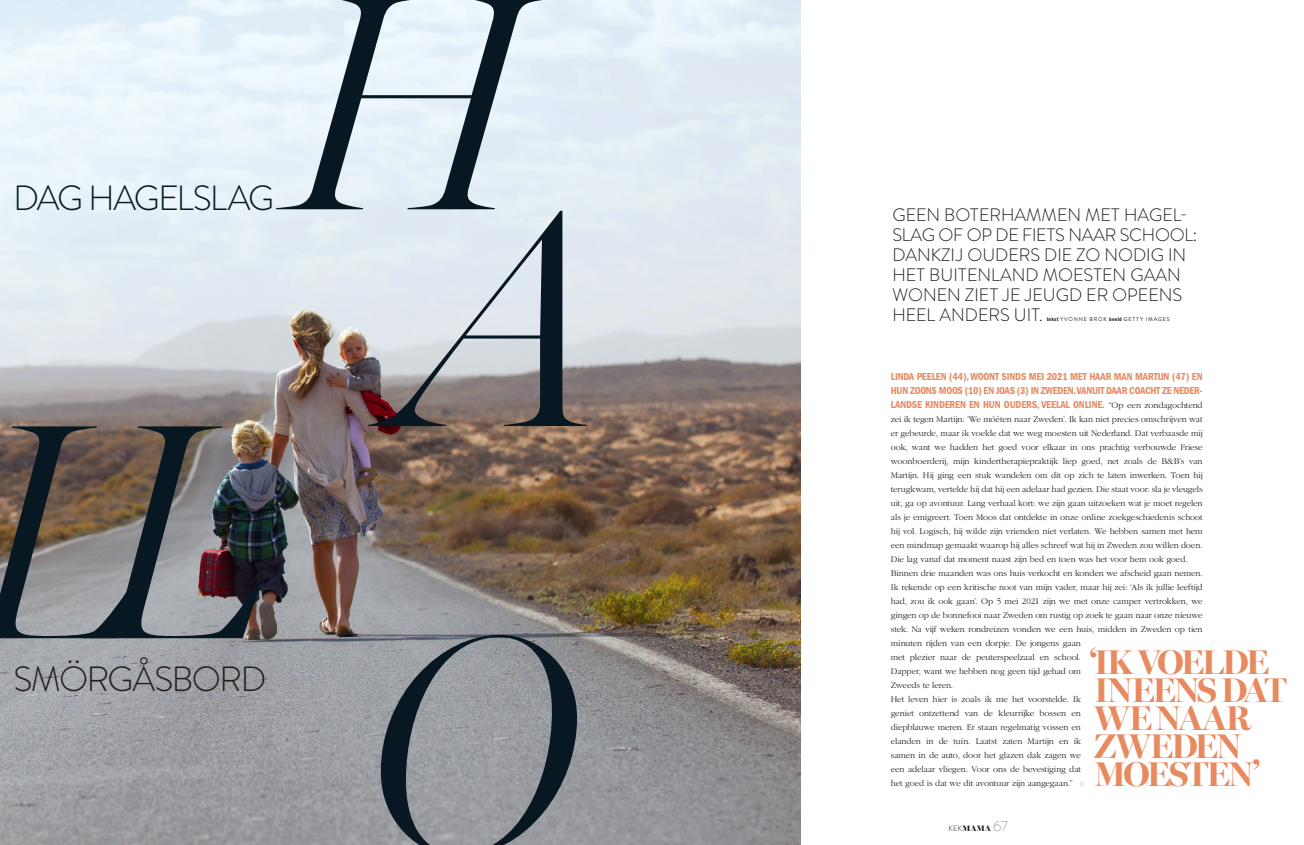
<style>
.page{position:relative;width:1304px;height:845px;background:#fff}
.page>*{position:absolute;margin:0;border:0;box-sizing:border-box;transform-origin:0 0}
.t1{font:italic 300 310px "Miller Banner";color:#071822}
.t2{font:italic 300 310px "Miller Banner";color:#071822;scale:.95 1}
.t3{font:300 35px "Brandon Text";letter-spacing:-.055em;color:#071822}
.t4{font:300 35px "Brandon Text";letter-spacing:-.04em;color:#231f20}
.t5{font:700 34.5px/28px "Miller Banner";letter-spacing:-.04em;color:#e78a60}
.t6{font:300 18px/20px "Brandon Text";color:#231f20}
.t7{font:10.5px/14px "ITC Franklin Gothic Std Dm Cd";letter-spacing:-.015em;color:#e78a60;text-align:justify}
.t8{font:300 9px/14px "ITC Garamond Std";letter-spacing:-.01em;color:#231f20}
.t9{font:100 8.5px "Brandon Text";color:#231f20}
.t10{font:900 8px "Miller Banner";color:#231f20}
.t11{font:5.5px "Brandon Text";letter-spacing:.145em;color:#231f20}
.s1{font-family:"ITC Franklin Gothic Std Dm Cd"}
.s2{font-family:"ITC Garamond Std";font-weight:300;font-size:9px;color:#231f20}
.s3{font-family:"Brandon Text";font-weight:300;font-size:7.8px}
.s4{font-family:"Brandon Text";font-weight:100;font-size:14px}
</style>
<div class="page">
<img style="left:0;top:0;width:800px;height:845px">
<h1 class="t1" style="left:285px;top:-78px;width:248px">H</h1>
<h1 class="t1" style="left:404px;top:138px;width:197px">A</h1>
<h2 class="t3" style="left:14px;top:174px;width:262px">DAG HAGELSLAG</h2>
<h1 class="t2" style="left:-33px;top:350px;width:324px">LL</h1>
<h1 class="t1" style="left:364px;top:563px;width:219px">O</h1>
<h2 class="t4" style="left:14px;top:655px;width:254px">SMÖRGÅSBORD</h2>
<h3 class="t6" style="left:892px;top:204px;width:306px">GEEN BOTERHAMMEN MET HAGEL-<br>SLAG OF OP DE FIETS NAAR SCHOOL:<br>DANKZIJ OUDERS DIE ZO NODIG IN<br>HET BUITENLAND MOESTEN GAAN<br>WONEN ZIET JE JEUGD ER OPEENS<br>HEEL ANDERS UIT.</h3>
<p class="t11" style="left:1047px;top:315px;width:125px"><span class="s1">tekst</span> YVONNE BROK <span class="s1">beeld</span> GETTY IMAGES</p>
<p class="t7" style="left:891px;top:369px;width:313px">LINDA PEELEN (44), WOONT SINDS MEI 2021 MET HAAR MAN MARTIJN (47) EN HUN ZOONS MOOS (10) EN JOAS (3) IN ZWEDEN. VANUIT DAAR COACHT ZE NEDER-LANDSE KINDEREN EN HUN OUDERS, VEELAL ONLINE. <span class="s2">“Op een zondag ochtend</span></p>
<p class="t8" style="left:891px;top:412px;width:313px">zei ik tegen Martijn: ‘We móéten naar Zweden’. Ik kan niet precies omschrijven wat er gebeurde, maar ik voelde dat we weg moesten uit Nederland. Dat verbaasde mij ook, want we hadden het goed voor elkaar in ons prachtig verbouwde Friese woonboerderij, mijn kindertherapiepraktijk liep goed, net zoals de B&amp;B’s van Martijn. Hij ging een stuk wandelen om dit op zich te laten inwerken. Toen hij terugkwam, vertelde hij dat hij een adelaar had gezien. Die staat voor: sla je vleugels uit, ga op avontuur. Lang verhaal kort: we zijn gaan uitzoeken wat je moet regelen als je emigreert. Toen Moos dat ontdekte in onze online zoek geschiedenis schoot hij vol. Logisch, hij wilde zijn vrienden niet verlaten. We hebben samen met hem een mindmap gemaakt waarop hij alles schreef wat hij in Zweden zou willen doen.<br>Die lag vanaf dat moment naast zijn bed en toen was het voor hem ook goed.<br>Binnen drie maanden was ons huis verkocht en konden we afscheid gaan nemen.<br>Ik rekende op een kritische noot van mijn vader, maar hij zei: ‘Als ik jullie leeftijd had, zou ik ook gaan’. Op 5 mei 2021 zijn we met onze camper vertrokken, we gingen op de bonnefooi naar Zweden om rustig op zoek te gaan naar onze nieuwe stek. Na vijf weken rondreizen vonden we een huis, midden in Zweden op tien minuten rijden van een dorpje. De jongens gaan<br>met plezier naar de peuterspeelzaal en school.<br>Dapper, want we hebben nog geen tijd gehad om<br>Zweeds te leren.<br>Het leven hier is zoals ik me het voorstelde. Ik<br>geniet ontzettend van de kleurrijke bossen en<br>diepblauwe meren. Er staan regelmatig vossen en<br>elanden in de tuin. Laatst zaten Martijn en ik<br>samen in de auto, door het glazen dak zagen we<br>een adelaar vliegen. Voor ons de bevestiging dat<br>het goed is dat we dit avontuur zijn aangegaan.”</p>
<h3 class="t5" style="left:1089px;top:647px;width:198px">‘ IK VOELDE<br>INEENS DAT<br>WE NAAR<br>ZWEDEN<br>MOESTEN’</h3>
<p class="t9" style="left:1079px;top:777px;width:7px">&gt;</p>
<p class="t10" style="left:948px;top:823px;width:61px"><span class="s3">KEK</span>MAMA <span class="s4">67</span></p>
</div>
